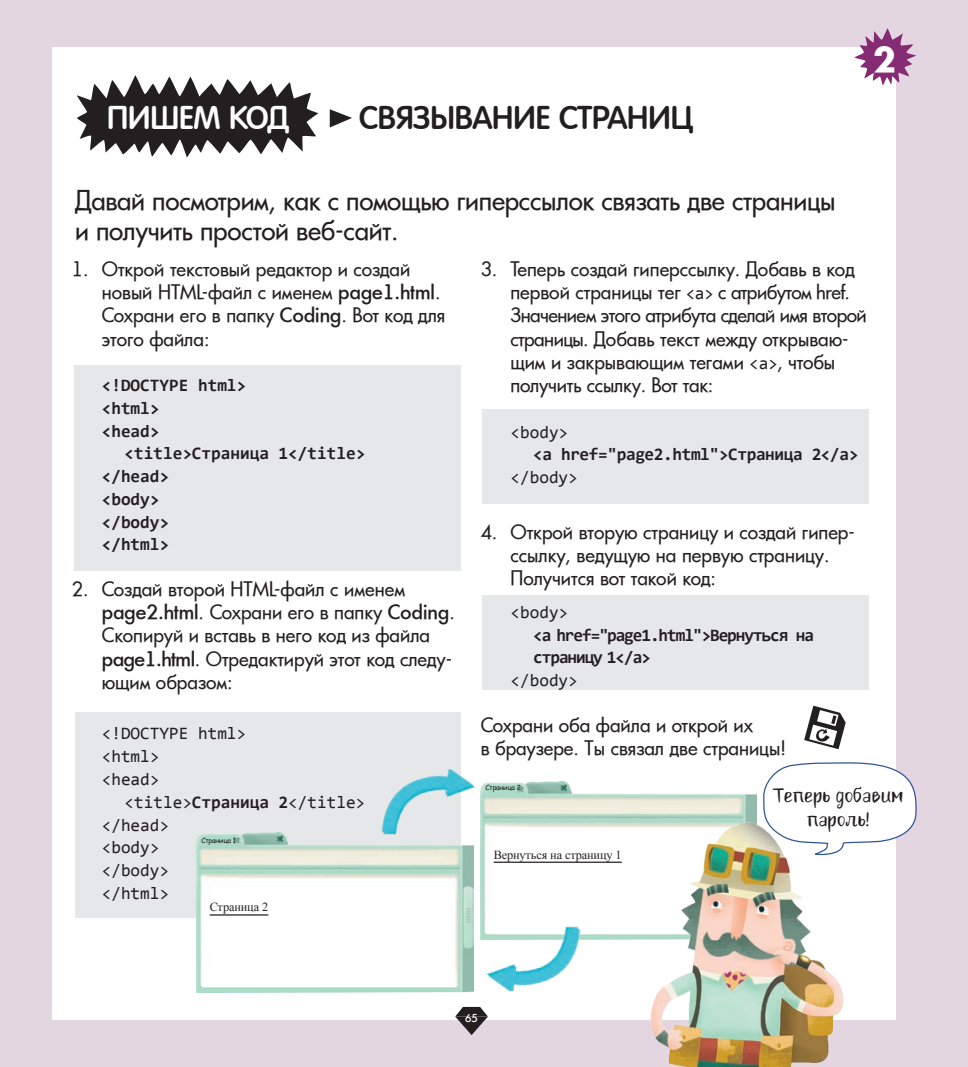
<style>
.page{position:relative;width:968px;height:1067px;background:#fff}
.page>*{position:absolute;margin:0;border:0;box-sizing:border-box;transform-origin:0 0}
.t1{font:800 33.25px "A Futurica";color:#fff}
.DIY_Title{font:31.5px "A Futura Round Demi";letter-spacing:-.02em;color:#231f20}
.DIY_Title-2{font:31.5px "A Futura Round Demi";letter-spacing:-.02em;color:#fff}
.Intro_Text_Futura_15{font:26.25px/29.8px "A Futurica";letter-spacing:-.01em;color:#231f20}
.Numbered_D-I-Y{font:19.25px/23.1px "A Futurica";color:#231f20}
.Body_Futura_Book_11{font:19.25px/23.1px "A Futurica";color:#231f20}
.Character_dialogue_1{font:19.25px/24.5px "kra M";letter-spacing:-.005em;color:#231f20;text-align:center}
.Coding_Consolas_10{font:17.5px "Consolas";color:#231f20}
.Coding_Consolas_10-2{font:700 17.5px "Consolas";letter-spacing:-.02em;color:#231f20}
.Coding_Consolas_10-3{font:700 17.5px/22.8px "Consolas";letter-spacing:-.06em;color:#231f20}
.Coding_Consolas_10-4{font:700 17.5px "Consolas";color:#231f20}
.Screengrab_text_7_65{font:12.25px "Times New Roman";letter-spacing:-.01em;color:#231f20}
.t2{font:500 10.5px "A Futurica";color:#fff}
.t3{font:7px "Comic Sans MS";letter-spacing:-.035em;color:#231f20}
.s1{font-weight:500}
.s2{font-weight:700}
.s3{font-family:"Consolas";font-size:17.5px}
</style>
<div class="page">
<div style="left:0;top:0;width:967px;height:1067px;background:#e4d6e1"></div>
<div style="left:52px;top:47px;width:844px;height:972px;background:#fff"></div>
<svg style="left:854px;top:28px;width:61px;height:57px"></svg>
<div style="left:74px;top:366px;width:387px;height:205px;background:#e6e7e9"></div>
<div style="left:75px;top:712px;width:386px;height:205px;background:#e6e7e9"></div>
<div style="left:482px;top:409px;width:386px;height:95px;background:#e6e7e9"></div>
<div style="left:482px;top:596px;width:386px;height:94px;background:#e6e7e9"></div>
<svg style="left:763px;top:762px;width:154px;height:82px"></svg>
<img style="left:196px;top:966px;width:277px;height:26px">
<img style="left:196px;top:832px;width:277px;height:134px">
<img style="left:480px;top:915px;width:121px;height:24px">
<img style="left:480px;top:781px;width:276px;height:134px">
<svg style="left:455px;top:1007px;width:33px;height:28px"></svg>
<svg style="left:330px;top:109px;width:22px;height:18px"></svg>
<svg style="left:77px;top:75px;width:241px;height:82px"></svg>
<hr style="left:493px;top:861px;width:128px;height:1px;background:#231f20">
<hr style="left:210px;top:914px;width:58px;height:1px;background:#231f20">
<svg style="left:804px;top:705px;width:41px;height:44px"></svg>
<img style="left:601px;top:814px;width:246px;height:253px">
<img style="left:372px;top:769px;width:111px;height:70px">
<img style="left:480px;top:921px;width:108px;height:71px">
<p class="DIY_Title-2" style="left:107px;top:99px;width:184px">ПИШЕМ КОД</p>
<p class="DIY_Title" style="left:359px;top:99px;width:335px">СВЯЗЫВАНИЕ СТРАНИЦ</p>
<p class="Intro_Text_Futura_15" style="left:75px;top:186px;width:761px">Давай посмотрим, как с помощью гиперссылок связать две страницы и получить простой веб-сайт.</p>
<h1 class="t1" style="left:873px;top:38px;width:24px">2</h1>
<p class="Numbered_D-I-Y" style="left:102px;top:258px;width:345px;text-indent:-30px">1. Открой текстовый редактор и создай новый HTML-файл с именем <span class="s1">page1.html</span>.<br>Сохрани его в папку <span class="s1">Coding</span>. Вот код для этого файла:</p>
<p class="Coding_Consolas_10-4" style="left:102px;top:374px;width:146px">&lt;!DOCTYPE html&gt;</p>
<p class="Coding_Consolas_10-2" style="left:102px;top:397px;width:59px">&lt;html&gt;</p>
<p class="Coding_Consolas_10-2" style="left:102px;top:419px;width:59px">&lt;head&gt;</p>
<p class="Coding_Consolas_10-4" style="left:124px;top:442px;width:242px">&lt;title&gt;Страница 1&lt;/title&gt;</p>
<p class="Coding_Consolas_10-2" style="left:102px;top:465px;width:69px">&lt;/head&gt;</p>
<p class="Coding_Consolas_10-2" style="left:102px;top:488px;width:59px">&lt;body&gt;</p>
<p class="Coding_Consolas_10-2" style="left:102px;top:510px;width:69px">&lt;/body&gt;</p>
<p class="Coding_Consolas_10-2" style="left:102px;top:533px;width:69px">&lt;/html&gt;</p>
<p class="Numbered_D-I-Y" style="left:102px;top:577px;width:354px;text-indent:-30px">2. Создай второй HTML-файл с именем <span class="s1">page2.html</span>. Сохрани его в папку <span class="s1">Coding</span>.<br>Скопируй и вставь в него код из файла <span class="s1">page1.html</span>. Отредактируй этот код следу&shy;ющим образом:</p>
<p class="Coding_Consolas_10" style="left:102px;top:721px;width:146px">&lt;!DOCTYPE html&gt;</p>
<p class="Coding_Consolas_10" style="left:102px;top:744px;width:59px">&lt;html&gt;</p>
<p class="Coding_Consolas_10" style="left:102px;top:767px;width:59px">&lt;head&gt;</p>
<p class="Coding_Consolas_10" style="left:124px;top:790px;width:242px">&lt;title&gt;<span class="s2">Страница 2</span>&lt;/title&gt;</p>
<p class="Coding_Consolas_10" style="left:102px;top:812px;width:69px">&lt;/head&gt;</p>
<p class="Coding_Consolas_10" style="left:102px;top:835px;width:59px">&lt;body&gt;</p>
<p class="Coding_Consolas_10" style="left:102px;top:858px;width:69px">&lt;/body&gt;</p>
<p class="Coding_Consolas_10" style="left:102px;top:881px;width:69px">&lt;/html&gt;</p>
<p class="t3" style="left:201px;top:835px;width:36px">Страница 1</p>
<p class="Screengrab_text_7_65" style="left:210px;top:899px;width:60px">Страница 2</p>
<p class="Numbered_D-I-Y" style="left:510px;top:258px;width:358px;text-indent:-30px">3. Теперь создай гиперссылку. Добавь в код первой страницы тег <span class="s3">&lt;a&gt;</span> с атрибутом href.<br>Значением этого атрибута сделай имя второй страницы. Добавь текст между открываю&shy;щим и закрывающим тегами <span class="s3">&lt;a&gt;</span>, чтобы получить ссылку. Вот так:</p>
<p class="Coding_Consolas_10" style="left:510px;top:420px;width:59px">&lt;body&gt;</p>
<p class="Coding_Consolas_10-2" style="left:533px;top:443px;width:326px">&lt;a href="page2.html"&gt;Страница 2&lt;/a&gt;</p>
<p class="Coding_Consolas_10" style="left:510px;top:465px;width:69px">&lt;/body&gt;</p>
<p class="Numbered_D-I-Y" style="left:510px;top:520px;width:344px;text-indent:-30px">4. Открой вторую страницу и создай гипер&shy;ссылку, ведущую на первую страницу.<br>Получится вот такой код:</p>
<p class="Coding_Consolas_10" style="left:510px;top:600px;width:59px">&lt;body&gt;</p>
<p class="Coding_Consolas_10-3" style="left:533px;top:623px;width:282px">&lt;a href="page1.html"&gt;Вернуться на страницу 1&lt;/a&gt;</p>
<p class="Coding_Consolas_10" style="left:510px;top:668px;width:69px">&lt;/body&gt;</p>
<p class="Body_Futura_Book_11" style="left:480px;top:713px;width:307px">Сохрани оба файла и открой их<br>в браузере. Ты связал две страницы!</p>
<p class="Character_dialogue_1" style="left:772px;top:782px;width:132px">Теперь добавим пароль!</p>
<p class="t3" style="left:485px;top:782px;width:37px">Страница 2</p>
<p class="Screengrab_text_7_65" style="left:493px;top:846px;width:129px">Вернуться на страницу 1</p>
<p class="t2" style="left:465px;top:1011px;width:14px">65</p>
</div>
